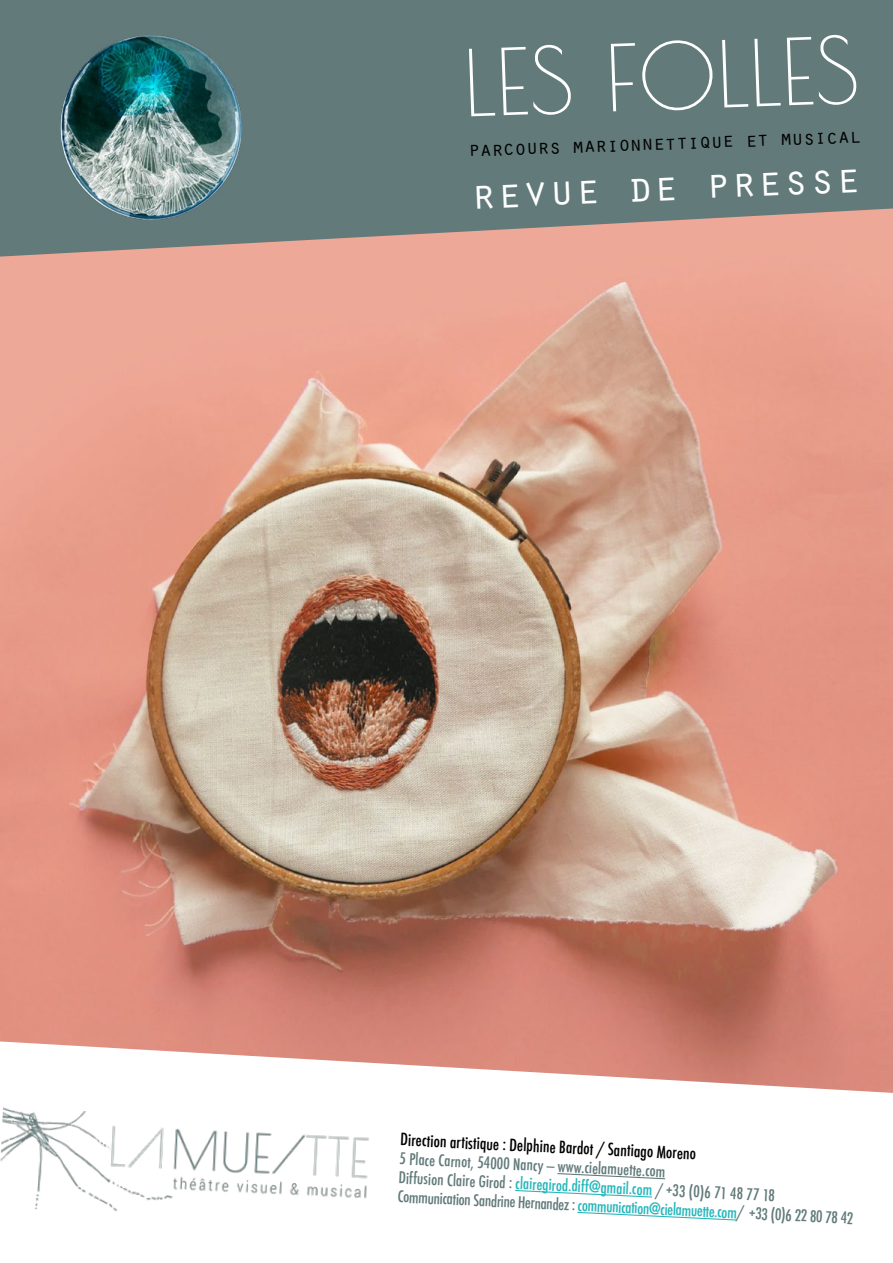
<style>
.page{position:relative;width:893px;height:1263px;background:#fff}
.page>*{position:absolute;margin:0;border:0;box-sizing:border-box;transform-origin:0 0}
.t1{font:90px "Poiret One";color:#fff}
.t2{font:43.5px "Orator Std";color:#fff}
.t3{font:21px "Orator Std";color:#000}
.t4{font:500 condensed 16.5px "Futura";color:#000}
.t5{font:500 condensed 15.75px/18.8px "Futura";color:#627a7a}
.s1{color:#617979}
.s2{color:#26b6bb}
</style>
<div class="page">
<img style="left:0;top:257px;width:893px;height:784px">
<svg style="left:0;top:1041px;width:893px;height:52px"></svg>
<svg style="left:0;top:0;width:893px;height:257px;background:#737f7d"></svg>
<img style="left:9px;top:23px;width:286px;height:198px">
<img style="left:0;top:1107px;width:369px;height:105px">
<svg style="left:557px;top:1173px;width:109px;height:7px"></svg>
<svg style="left:515px;top:1190px;width:137px;height:8px"></svg>
<svg style="left:577px;top:1211px;width:160px;height:10px"></svg>
<h1 class="t1" style="left:462px;top:30px;width:398px;rotate:-2deg">LES FOLLES</h1>
<h3 class="t3" style="left:468px;top:134px;width:395px;rotate:-2deg">parcours marionnettique et musical</h3>
<h2 class="t2" style="left:469px;top:165px;width:393px;rotate:-3deg">revue de presse</h2>
<p class="t4" style="left:401px;top:1128px;width:297px;rotate:3deg">Direction artistique : Delphine Bardot / Santiago Moreno</p>
<p class="t5" style="left:400px;top:1149px;width:458px;rotate:3deg">5 Place Carnot, 54000 Nancy — <span class="s1">www.cielamuette.com<br></span>Diffusion Claire Girod : <span class="s2">clairegirod.diff@gmail.com</span> / +33 (0)6 71 48 77 18<br>Communication Sandrine Hernandez : <span class="s2">communication@cielamuette.com</span>/ +33 (0)6 22 80 78 42</p>
</div>
